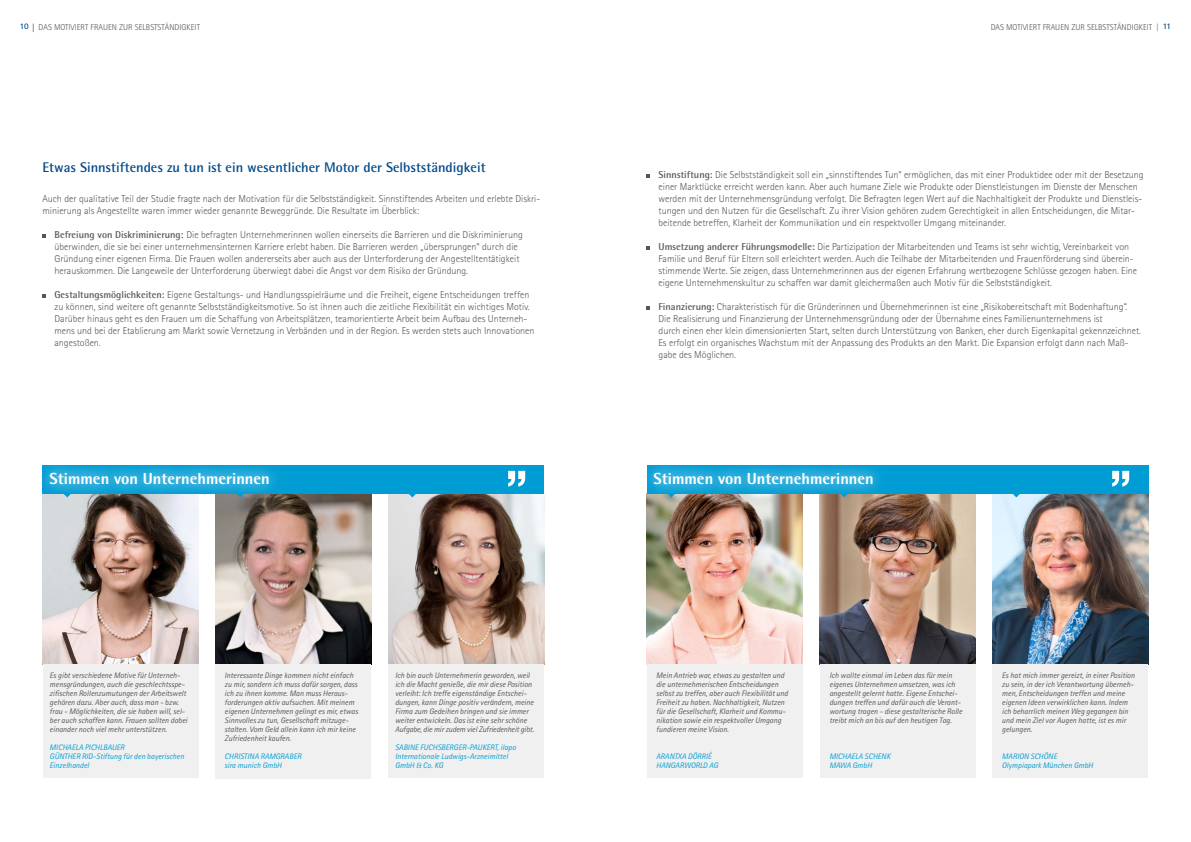
<style>
.page{position:relative;width:1191px;height:842px;background:#fff}
.page>*{position:absolute;margin:0;border:0;box-sizing:border-box;transform-origin:0 0}
.t1{font:800 16px "Rotis Semi Sans";color:#fff}
.ohne_Raster_Fliesste{font:700 14px "Rotis Semi Sans";color:#004a8b}
.Fließtext{font:300 10px/12px "Rotis Sans Serif";color:#565655}
.Reiter_linksbündig{font:300 8.5px "Rotis Sans Serif";color:#565655}
.t2{font:italic 8px/9px "Rotis Sans Serif";color:#565655}
.t3{font:italic 8px/9px "Rotis Sans Serif";color:#009dd4}
.s1{font-weight:700;color:#004a8b}
.s2{font-family:"Frutiger";font-weight:400;font-stretch:condensed}
.s3{font-family:"Rotis Semi Sans";font-weight:700}
</style>
<div class="page">
<img style="left:215px;top:493px;width:156px;height:171px">
<img style="left:819px;top:493px;width:156px;height:171px">
<div style="left:215px;top:664px;width:156px;height:114px;background:#f0f0f0"></div>
<div style="left:819px;top:664px;width:156px;height:114px;background:#f0f0f0"></div>
<img style="left:43px;top:502px;width:155px;height:162px">
<img style="left:646px;top:502px;width:156px;height:162px">
<img style="left:388px;top:493px;width:156px;height:172px">
<img style="left:992px;top:493px;width:156px;height:171px">
<div style="left:43px;top:465px;width:501px;height:28px;background:#009dd4"></div>
<div style="left:646px;top:465px;width:502px;height:28px;background:#009dd4"></div>
<div style="left:32px;top:455px;width:255px;height:47px;background:#fff;opacity:.35"></div>
<div style="left:38px;top:460px;width:244px;height:36px;background:#fff;opacity:.75"></div>
<div style="left:636px;top:455px;width:254px;height:47px;background:#fff;opacity:.35"></div>
<div style="left:642px;top:460px;width:243px;height:36px;background:#fff;opacity:.75"></div>
<svg style="left:63px;top:493px;width:8px;height:4px"></svg>
<svg style="left:667px;top:493px;width:8px;height:4px"></svg>
<svg style="left:236px;top:493px;width:8px;height:4px"></svg>
<svg style="left:840px;top:493px;width:8px;height:4px"></svg>
<svg style="left:408px;top:493px;width:8px;height:4px"></svg>
<svg style="left:1012px;top:493px;width:8px;height:4px"></svg>
<svg style="left:508px;top:471px;width:17px;height:16px"></svg>
<svg style="left:1112px;top:471px;width:17px;height:16px"></svg>
<div style="left:43px;top:664px;width:155px;height:114px;background:#f0f0f0"></div>
<div style="left:646px;top:664px;width:156px;height:114px;background:#f0f0f0"></div>
<div style="left:388px;top:665px;width:156px;height:113px;background:#f0f0f0"></div>
<div style="left:992px;top:664px;width:156px;height:114px;background:#f0f0f0"></div>
<p class="Reiter_linksbündig" style="left:20px;top:22px;width:182px"><span class="s1">10</span> <span class="s2">|</span> DAS MOTIVIERT FRAUEN ZUR SELBSTSTÄNDIGKEIT</p>
<p class="Reiter_linksbündig" style="left:990px;top:22px;width:182px">DAS MOTIVIERT FRAUEN ZUR SELBSTSTÄNDIGKEIT | <span class="s1">11</span></p>
<p class="ohne_Raster_Fliesste" style="left:43px;top:159px;width:444px">Etwas Sinnstiftendes zu tun ist ein wesentlicher Motor der Selbstständigkeit</p>
<p class="Fließtext" style="left:43px;top:193px;width:499px">Auch der qualitative Teil der Studie fragte nach der Motivation für die Selbstständigkeit. Sinnstiftendes Arbeiten und erlebte Diskri&shy;minierung als Angestellte waren immer wieder genannte Beweggründe. Die Resultate im Überblick:</p>
<p class="Fließtext" style="left:55px;top:229px;width:470px"><span class="s3">Befreiung von Diskriminierung:</span> Die befragten Unternehmerinnen wollen einerseits die Barrieren und die Diskriminierung überwinden, die sie bei einer unternehmensinternen Karriere erlebt haben. Die Barrieren werden „übersprungen“ durch die Gründung einer eigenen Firma. Die Frauen wollen andererseits aber auch aus der Unterforderung der Angestelltentätigkeit herauskommen. Die Langeweile der Unterforderung überwiegt dabei die Angst vor dem Risiko der Gründung.</p>
<p class="Fließtext" style="left:55px;top:289px;width:481px"><span class="s3">Gestaltungsmöglichkeiten:</span> Eigene Gestaltungs- und Handlungsspielräume und die Freiheit, eigene Entscheidungen treffen zu können, sind weitere oft genannte Selbstständigkeitsmotive. So ist ihnen auch die zeitliche Flexibilität ein wichtiges Motiv.<br>Darüber hinaus geht es den Frauen um die Schaffung von Arbeitsplätzen, teamorientierte Arbeit beim Aufbau des Unterneh&shy;mens und bei der Etablierung am Markt sowie Vernetzung in Verbänden und in der Region. Es werden stets auch Innovationen angestoßen.</p>
<p class="Fließtext" style="left:658px;top:169px;width:486px"><span class="s3">Sinnstiftung:</span> Die Selbstständigkeit soll ein „sinnstiftendes Tun“ ermöglichen, das mit einer Produktidee oder mit der Besetzung einer Marktlücke erreicht werden kann. Aber auch humane Ziele wie Produkte oder Dienstleistungen im Dienste der Menschen werden mit der Unternehmensgründung verfolgt. Die Befragten legen Wert auf die Nachhaltigkeit der Produkte und Dienstleis&shy;tungen und den Nutzen für die Gesellschaft. Zu ihrer Vision gehören zudem Gerechtigkeit in allen Entscheidungen, die Mitar&shy;beitende betreffen, Klarheit der Kommunikation und ein respektvoller Umgang miteinander.</p>
<p class="Fließtext" style="left:658px;top:241px;width:480px"><span class="s3">Umsetzung anderer Führungsmodelle:</span> Die Partizipation der Mitarbeitenden und Teams ist sehr wichtig, Vereinbarkeit von Familie und Beruf für Eltern soll erleichtert werden. Auch die Teilhabe der Mitarbeitenden und Frauenförderung sind überein&shy;stimmende Werte. Sie zeigen, dass Unternehmerinnen aus der eigenen Erfahrung wertbezogene Schlüsse gezogen haben. Eine eigene Unternehmenskultur zu schaffen war damit gleichermaßen auch Motiv für die Selbstständigkeit.</p>
<p class="Fließtext" style="left:658px;top:301px;width:484px"><span class="s3">Finanzierung:</span> Charakteristisch fü r die Gründerinnen und Übernehmerinnen ist eine „Risikobereitschaft mit Bodenhaftung“.<br>Die Realisierung und Finanzierung der Unternehmensgründung oder der Übernahme eines Familienunternehmens ist<br>durch einen eher klein dimensionierten Start, selten durch Unterstützung von Banken, eher durch Eigenkapital gekennzeichnet.<br>Es erfolgt ein organisches Wachstum mit der Anpassung des Produkts an den Markt. Die Expansion erfolgt dann nach Maß&shy;gabe des Möglichen.</p>
<p class="t1" style="left:50px;top:468px;width:222px">Stimmen von Unternehmerinnen</p>
<p class="t1" style="left:653px;top:468px;width:222px">Stimmen von Unternehmerinnen</p>
<p class="t2" style="left:50px;top:671px;width:139px">Es gibt verschiedene Motive für Unterneh&shy;mensgründungen, auch die geschlechtsspe&shy;zifischen Rollenzumutungen der Arbeitswelt gehören dazu. Aber auch, dass man - bzw. frau - Möglichkeiten, die sie haben will, sel&shy;ber auch schaffen kann. Frauen sollten dabei einander noch viel mehr unterstützen.</p>
<p class="t3" style="left:50px;top:743px;width:136px">MICHAELA PICHLBAUER<br>GÜNTHER RID-Stiftung für den bayerischen<br>Einzelhandel</p>
<p class="t2" style="left:225px;top:671px;width:135px">Interessante Dinge kommen nicht einfach zu mir, sondern ich muss dafür sorgen, dass ich zu ihnen komme. Man muss Heraus&shy;forderungen aktiv aufsuchen. Mit meinem eigenen Unternehmen gelingt es mir, etwas Sinnvolles zu tun, Gesellschaft mitzuge&shy;stalten. Vom Geld allein kann ich mir keine Zufriedenheit kaufen.</p>
<p class="t3" style="left:225px;top:752px;width:78px">CHRISTINA RAMGRABER</p>
<p class="t3" style="left:225px;top:761px;width:59px">sira munich GmbH</p>
<p class="t2" style="left:395px;top:671px;width:140px">Ich bin auch Unternehmerin geworden, weil ich die Macht genieße, die mir diese Position verleiht: Ich treffe eigenständige Entschei&shy;dungen, kann Dinge positiv verändern, meine Firma zum Gedeihen bringen und sie immer weiter entwickeln. Das ist eine sehr schöne Aufgabe, die mir zudem viel Zufriedenheit gibt.</p>
<p class="t3" style="left:395px;top:743px;width:122px">SABINE FUCHSBERGER-PAUKERT, ilapo<br>Internationale Ludwigs-Arzneimittel</p>
<p class="t3" style="left:395px;top:761px;width:50px">GmbH &amp; Co. KG</p>
<p class="t2" style="left:656px;top:671px;width:133px">Mein Antrieb war, etwas zu gestalten und die unternehmerischen Entscheidungen selbst zu treffen, aber auch Flexibilität und Freiheit zu haben. Nachhaltigkeit, Nutzen für die Gesellschaft, Klarheit und Kommu&shy;nikation sowie ein respektvoller Umgang fundieren meine Vision.</p>
<p class="t3" style="left:656px;top:752px;width:64px">ARANTXA DÖRRIÉ<br>HANGARWORLD AG</p>
<p class="t2" style="left:829px;top:671px;width:134px">Ich wollte einmal im Leben das für mein eigenes Unternehmen umsetzen, was ich angestellt gelernt hatte. Eigene Entschei&shy;dungen treffen und dafür auch die Verant&shy;wortung tragen - diese gestalterische Rolle treibt mich an bis auf den heutigen Tag.</p>
<p class="t3" style="left:829px;top:752px;width:63px">MICHAELA SCHENK</p>
<p class="t3" style="left:829px;top:761px;width:44px">MAWA GmbH</p>
<p class="t2" style="left:1002px;top:671px;width:134px">Es hat mich immer gereizt, in einer Position zu sein, in der ich Verantwortung überneh&shy;men, Entscheidungen treffen und meine eigenen Ideen verwirklichen kann. Indem ich beharrlich meinen Weg gegangen bin und mein Ziel vor Augen hatte, ist es mir gelungen.</p>
<p class="t3" style="left:1002px;top:752px;width:57px">MARION SCHÖNE</p>
<p class="t3" style="left:1002px;top:761px;width:93px">Olympiapark München GmbH</p>
</div>
